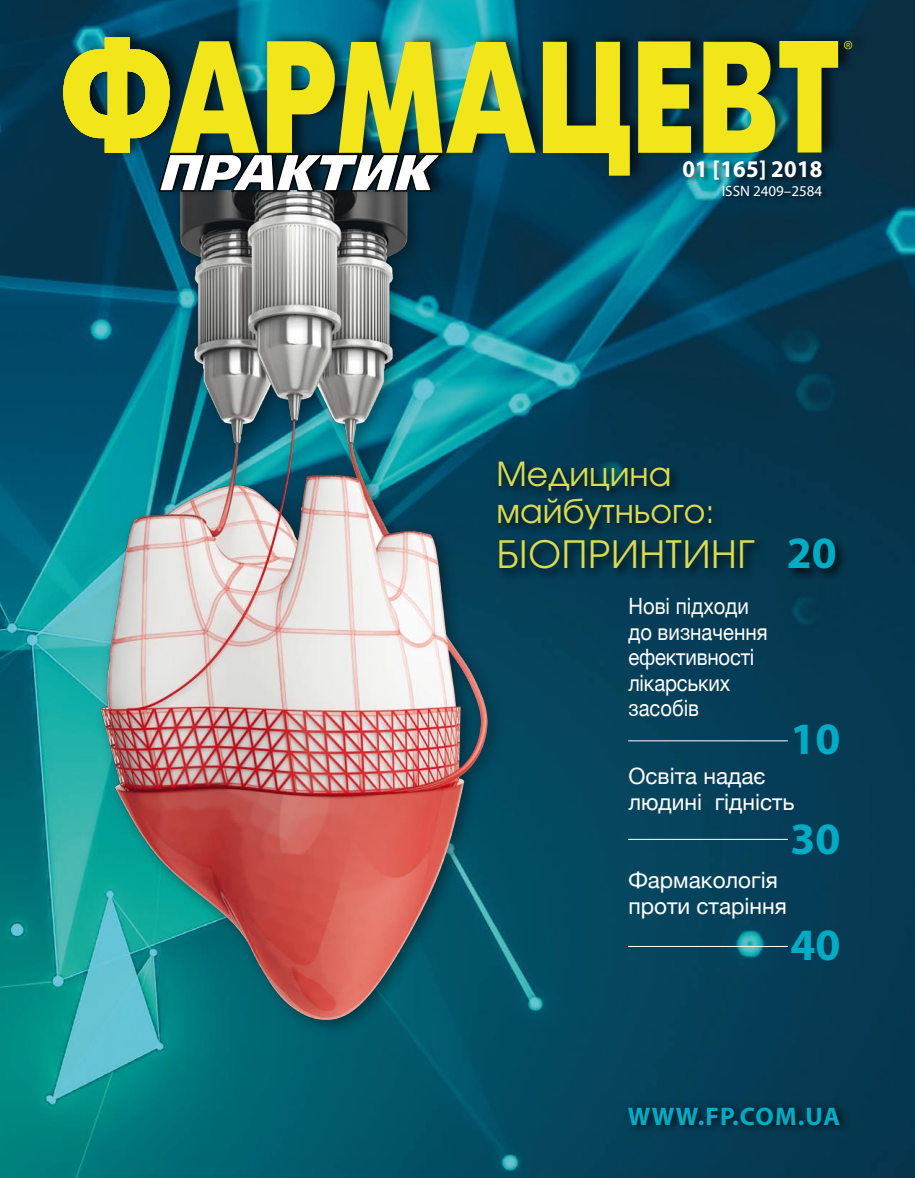
<style>
.page{position:relative;width:915px;height:1178px;background:#fff}
.page>*{position:absolute;margin:0;border:0;box-sizing:border-box;transform-origin:0 0}
.t1{font:700 45px "Myriad Pro";color:#00acc5}
.t2{font:37.5px "Avant Garde Gothic Book ITC";letter-spacing:.02em;color:#dcdb4e}
.t3{font:33px/37.5px "Avant Garde Gothic Book ITC";color:#dcdb4e}
.t4{font:700 25.5px "Myriad Pro";letter-spacing:.05em;color:#00acc5}
.t5{font:700 24px "Myriad Pro";letter-spacing:.01em;color:#fff;scale:.95 1}
.t6{font:22.5px/25.5px "Helvetica Neue";color:#fff;scale:.9 1}
.t7{font:22.5px/25.5px "Helvetica Neue";color:#fff}
.t8{font:15px "Myriad Pro";color:#fff}
.s1{font-family:"Myriad Pro";font-weight:700;font-size:45px;color:#00acc5}
</style>
<div class="page">
<img style="left:0;top:0;width:914px;height:1178px">
<div style="left:91px;top:182px;width:739px;height:877px;background:#000;opacity:.4"></div>
<img style="left:33px;top:191px;width:612px;height:844px">
<div style="left:62px;top:26px;width:852px;height:378px;background:#000;opacity:.59"></div>
<svg style="left:542px;top:42px;width:87px;height:134px;background:#8e9829"></svg>
<svg style="left:638px;top:41px;width:52px;height:112px;background:#c8c41f"></svg>
<svg style="left:703px;top:41px;width:134px;height:112px;background:#a1a827"></svg>
<svg style="left:63px;top:37px;width:472px;height:155px;background:#80984a"></svg>
<svg style="left:843px;top:41px;width:8px;height:8px"></svg>
<div style="left:721px;top:184px;width:167px;height:54px;background:#000;opacity:.53"></div>
<div style="left:682px;top:159px;width:232px;height:60px;background:#000;opacity:.53"></div>
<div style="left:624px;top:1100px;width:272px;height:78px;background:#000;opacity:.74"></div>
<hr style="left:628px;top:740px;width:159px;height:1px;background:#fff">
<hr style="left:628px;top:839px;width:159px;height:1px;background:#fff">
<hr style="left:628px;top:946px;width:159px;height:1px;background:#fff">
<div style="left:494px;top:458px;width:420px;height:162px;background:#000;opacity:.75"></div>
<p class="t5" style="left:682px;top:153px;width:149px">01 [165] 2018</p>
<p class="t8" style="left:721px;top:182px;width:102px">ISSN 2409–2584</p>
<h3 class="t3" style="left:496px;top:455px;width:219px">Медицина майбутнього:</h3>
<h2 class="t2" style="left:496px;top:532px;width:341px">біопринтинг <span class="s1">20</span></h2>
<p class="t6" style="left:628px;top:595px;width:156px">Hові підходи до визначення ефективності лікарських засобів</p>
<h1 class="t1" style="left:790px;top:710px;width:51px">10</h1>
<p class="t7" style="left:628px;top:765px;width:168px">Освіта надає людині гідність</p>
<h1 class="t1" style="left:790px;top:810px;width:51px">30</h1>
<p class="t7" style="left:628px;top:869px;width:160px">Фармакологія проти старіння</p>
<h1 class="t1" style="left:790px;top:915px;width:51px">40</h1>
<p class="t4" style="left:627px;top:1100px;width:214px">WWW.FP.COM.UA</p>
</div>
